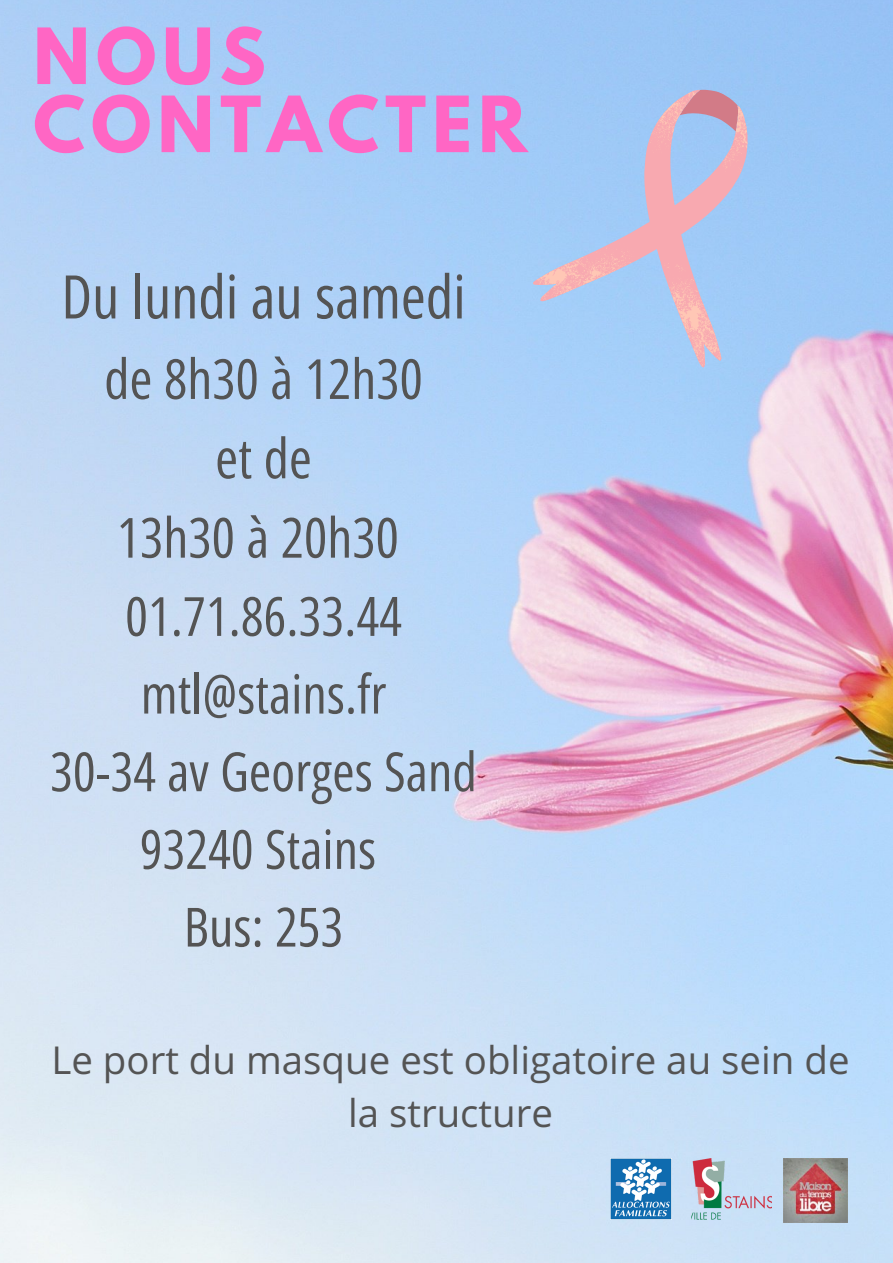
<style>
.page{position:relative;width:893px;height:1263px;background:#fff}
.page>*{position:absolute;margin:0;border:0;box-sizing:border-box;transform-origin:0 0}
.t1{font:700 68.62px/68.1px "League Spartan";letter-spacing:.09em;color:#ff66c4}
.t2{font:60.15px "Open Sans Hebrew Condensed";color:#545454}
.t3{font:55.35px "Open Sans Hebrew Condensed";color:#545454}
.t4{font:54.07px/77.6px "Open Sans Hebrew Condensed";color:#545454;text-align:center}
.t5{font:38.47px/53.5px "Open Sans Hebrew";color:#545454;text-align:center}
</style>
<div class="page">
<img style="left:0;top:0;width:893px;height:1263px">
<svg style="left:528px;top:59px;width:284px;height:313px;background:#acc4eb"></svg>
<img style="left:783px;top:1159px;width:64px;height:63px">
<img style="left:691px;top:1159px;width:80px;height:60px">
<img style="left:610px;top:1159px;width:61px;height:60px">
<p class="t1" style="left:33px;top:31px;width:495px">NOUS<br>CONTACTER</p>
<p class="t2" style="left:61px;top:261px;width:406px">Du lundi au samedi</p>
<p class="t3" style="left:104px;top:346px;width:320px">de 8h30 à 12h30</p>
<p class="t3" style="left:215px;top:426px;width:98px">et de</p>
<p class="t3" style="left:117px;top:505px;width:284px">13h30 à 20h30</p>
<p class="t4" style="left:125px;top:578px;width:278px">01.71.86.33.44</p>
<p class="t4" style="left:141px;top:656px;width:247px">mtl@stains.fr</p>
<p class="t4" style="left:50px;top:733px;width:428px">30-34 av Georges Sand<br>93240 Stains</p>
<p class="t4" style="left:184px;top:889px;width:161px">Bus: 253</p>
<p class="t5" style="left:51px;top:1032px;width:799px">Le port du masque est obligatoire au sein de la structure</p>
</div>
